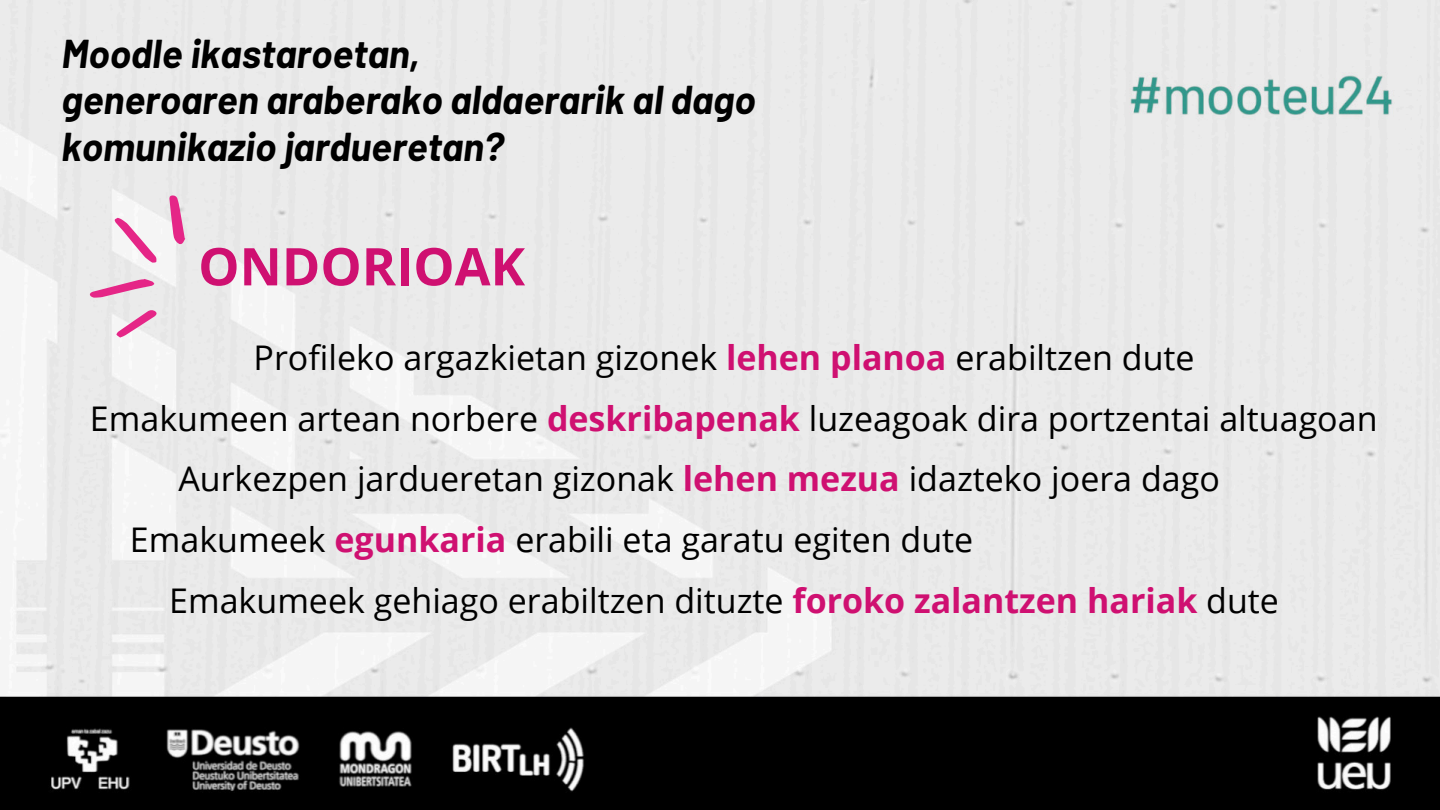
<style>
.page{position:relative;width:1440px;height:810px;background:#fff}
.page>*{position:absolute;margin:0;border:0;box-sizing:border-box;transform-origin:0 0}
.t1{font:700 52px "Open Sans";color:#cf1071}
.t2{font:italic 700 39.3px/46.5px "Barlow";color:#000}
.t3{font:34px "Open Sans";color:#000}
.s1{font-weight:700;color:#cf1071}
</style>
<div class="page">
<img style="left:0;top:0;width:1440px;height:810px">
<svg style="left:89px;top:195px;width:96px;height:143px"></svg>
<h2 class="t2" style="left:61px;top:29px;width:696px">Moodle ikastaroetan,<br>generoaren araberako aldaerarik al dago komunikazio jardueretan?</h2>
<p class="t1" style="left:198px;top:230px;width:328px">ONDORIOAK</p>
<h1 class="t3" style="left:254px;top:334px;width:943px">Profileko argazkietan gizonek <span class="s1">lehen planoa</span> erabiltzen dute</h1>
<p class="t3" style="left:90px;top:394px;width:1289px">Emakumeen artean norbere <span class="s1">deskribapenak</span> luzeagoak dira portzentai altuagoan</p>
<p class="t3" style="left:178px;top:455px;width:1043px">Aurkezpen jardueretan gizonak <span class="s1">lehen mezua</span> idazteko joera dago</p>
<p class="t3" style="left:130px;top:516px;width:845px">Emakumeek <span class="s1">egunkaria</span> erabili eta garatu egiten dute</p>
<p class="t3" style="left:169px;top:576px;width:1111px">Emakumeek gehiago erabiltzen dituzte <span class="s1">foroko zalantzen hariak</span> dute</p>
</div>
